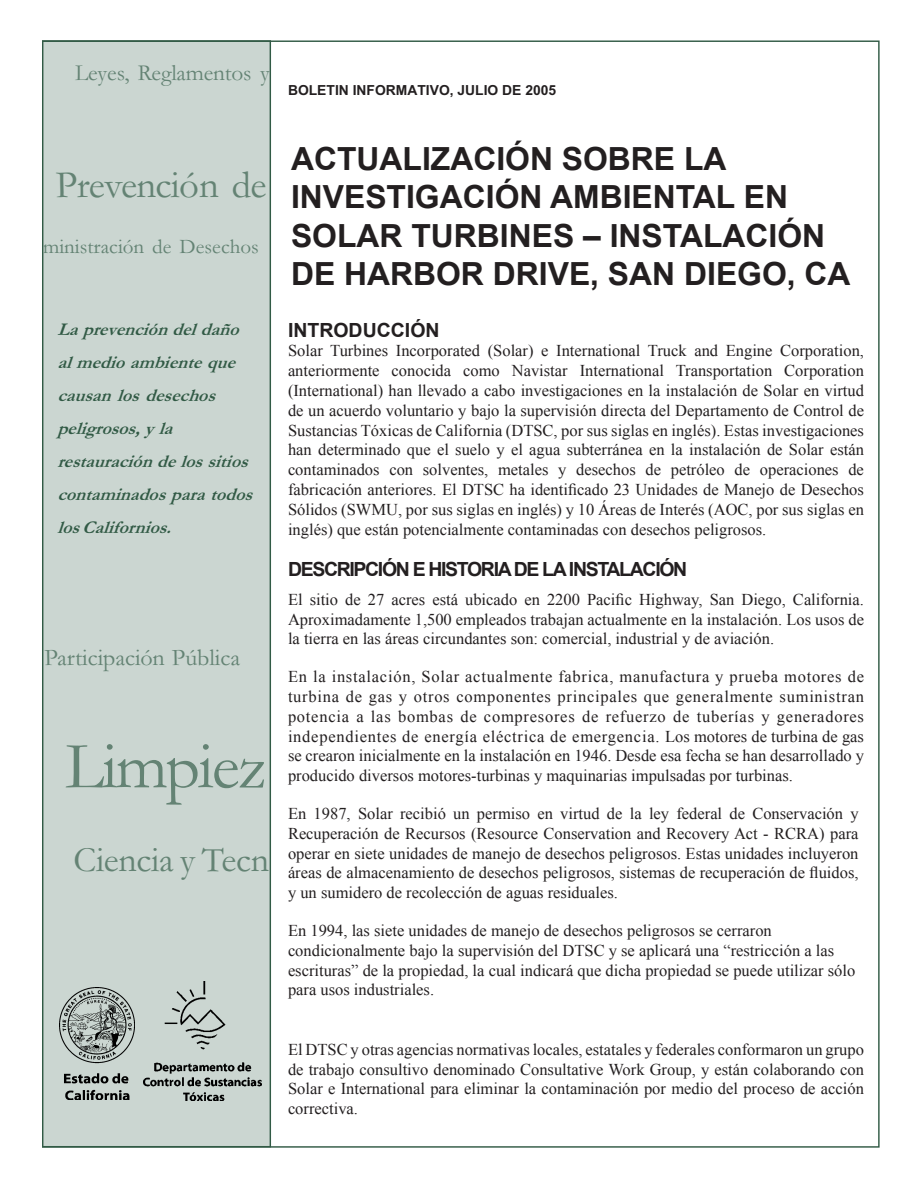
<style>
.page{position:relative;width:918px;height:1188px;background:#fff}
.page>*{position:absolute;margin:0;border:0;box-sizing:border-box;transform-origin:0 0}
.t1{font:67.5px "TTE2 E1 F348 O00";letter-spacing:-.03em;color:#648374}
.t2{font:39px "TT1623 O00";letter-spacing:-.02em;color:#648374}
.t3{font:36px "TT162 EO00";letter-spacing:-.01em;color:#648374}
.t4{font:700 31.8px/38.2px "Arial";color:#231f20}
.t5{font:24px "TT162 BO00";color:#648374}
.t6{font:23.25px "TT1620 O00";letter-spacing:-.005em;color:#648374}
.t7{font:21px "TT1628 O00";color:#648374}
.t8{font:700 19.5px "Arial";letter-spacing:-.07em;color:#231f20}
.t9{font:700 19.5px "Arial";color:#231f20}
.t10{font:18px/33px "TT1630 OI00";color:#315a45}
.t11{font:16.5px/19.8px "Times New Roman";color:#231f20;text-align:justify}
.t12{font:700 13.8px "Arial";color:#231f20}
</style>
<div class="page">
<div style="left:42px;top:41px;width:228px;height:1106px;background:#cbd6d1"></div>
<img style="left:144px;top:982px;width:118px;height:118px">
<img style="left:60px;top:987px;width:75px;height:113px">
<h3 class="t6" style="left:75px;top:60px;width:196px">Leyes, Reglamentos y</h3>
<h2 class="t2" style="left:56px;top:164px;width:213px">Prevención de</h2>
<p class="t7" style="left:43px;top:235px;width:217px">ministración de Desechos</p>
<p class="t12" style="left:288px;top:83px;width:270px">BOLETIN INFORMATIVO, JULIO DE 2005</p>
<h3 class="t4" style="left:291px;top:140px;width:561px">ACTUALIZACIÓN SOBRE LA<br>INVESTIGACIÓN AMBIENTAL EN<br>SOLAR TURBINES – INSTALACIÓN<br>DE HARBOR DRIVE, SAN DIEGO, CA</h3>
<p class="t10" style="left:57px;top:313px;width:196px">La prevención del daño al medio ambiente que causan los desechos peligrosos, y la restauración de los sitios contaminados para todos los Californios.</p>
<p class="t9" style="left:288px;top:319px;width:153px">INTRODUCCIÓN</p>
<p class="t11" style="left:288px;top:341px;width:578px">Solar Turbines Incorporated (Solar) e International Truck and Engine Corporation, anteriormente conocida como Navistar International Transportation Corporation (International) han llevado a cabo investigaciones en la instalación de Solar en virtud de un acuerdo voluntario y bajo la supervisión directa del Departamento de Control de Sustancias Tóxicas de California (DTSC, por sus siglas en inglés). Estas investigaciones han determinado que el suelo y el agua subterránea en la instalación de Solar están contaminados con solventes, metales y desechos de petróleo de operaciones de fabricación anteriores. El DTSC ha identificado 23 Unidades de Manejo de Desechos Sólidos (SWMU, por sus siglas en inglés) y 10 Áreas de Interés (AOC, por sus siglas en inglés) que están potencialmente contaminadas con desechos peligrosos.</p>
<p class="t8" style="left:288px;top:558px;width:401px">DESCRIPCIÓN E HISTORIA DE LA INSTALACIÓN</p>
<p class="t11" style="left:288px;top:589px;width:578px">El sitio de 27 acres está ubicado en 2200 Pacific Highway, San Diego, California.<br>Aproximadamente 1,500 empleados trabajan actualmente en la instalación. Los usos de la tierra en las áreas circundantes son: comercial, industrial y de aviación.</p>
<p class="t11" style="left:288px;top:666px;width:578px">En la instalación, Solar actualmente fabrica, manufactura y prueba motores de turbina de gas y otros componentes principales que generalmente suministran potencia a las bombas de compresores de refuerzo de tuberías y generadores independientes de energía eléctrica de emergencia. Los motores de turbina de gas se crearon inicialmente en la instalación en 1946. Desde esa fecha se han desarrollado y producido diversos motores-turbinas y maquinarias impulsadas por turbinas.</p>
<p class="t11" style="left:288px;top:803px;width:572px">En 1987, Solar recibió un permiso en virtud de la ley federal de Conservación y Recuperación de Recursos (Resource Conservation and Recovery Act - RCRA) para operar en siete unidades de manejo de desechos peligrosos. Estas unidades incluyeron áreas de almacenamiento de desechos peligrosos, sistemas de recuperación de fluidos, y un sumidero de recolección de aguas residuales.</p>
<p class="t11" style="left:288px;top:920px;width:569px;text-align:left">En 1994, las siete unidades de manejo de desechos peligrosos se cerraron condicionalmente bajo la supervisión del DTSC y se aplicará una “restricción a las escrituras” de la propiedad, la cual indicará que dicha propiedad se puede utilizar sólo para usos industriales.</p>
<h3 class="t5" style="left:44px;top:644px;width:197px">Participación Pública</h3>
<h1 class="t1" style="left:65px;top:729px;width:203px">Limpiez</h1>
<h3 class="t3" style="left:74px;top:840px;width:197px">Ciencia y Tecn</h3>
<p class="t11" style="left:288px;top:1039px;width:577px">El DTSC y otras agencias normativas locales, estatales y federales conformaron un grupo de trabajo consultivo denominado Consultative Work Group, y están colaborando con Solar e International para eliminar la contaminación por medio del proceso de acción correctiva.</p>
</div>
